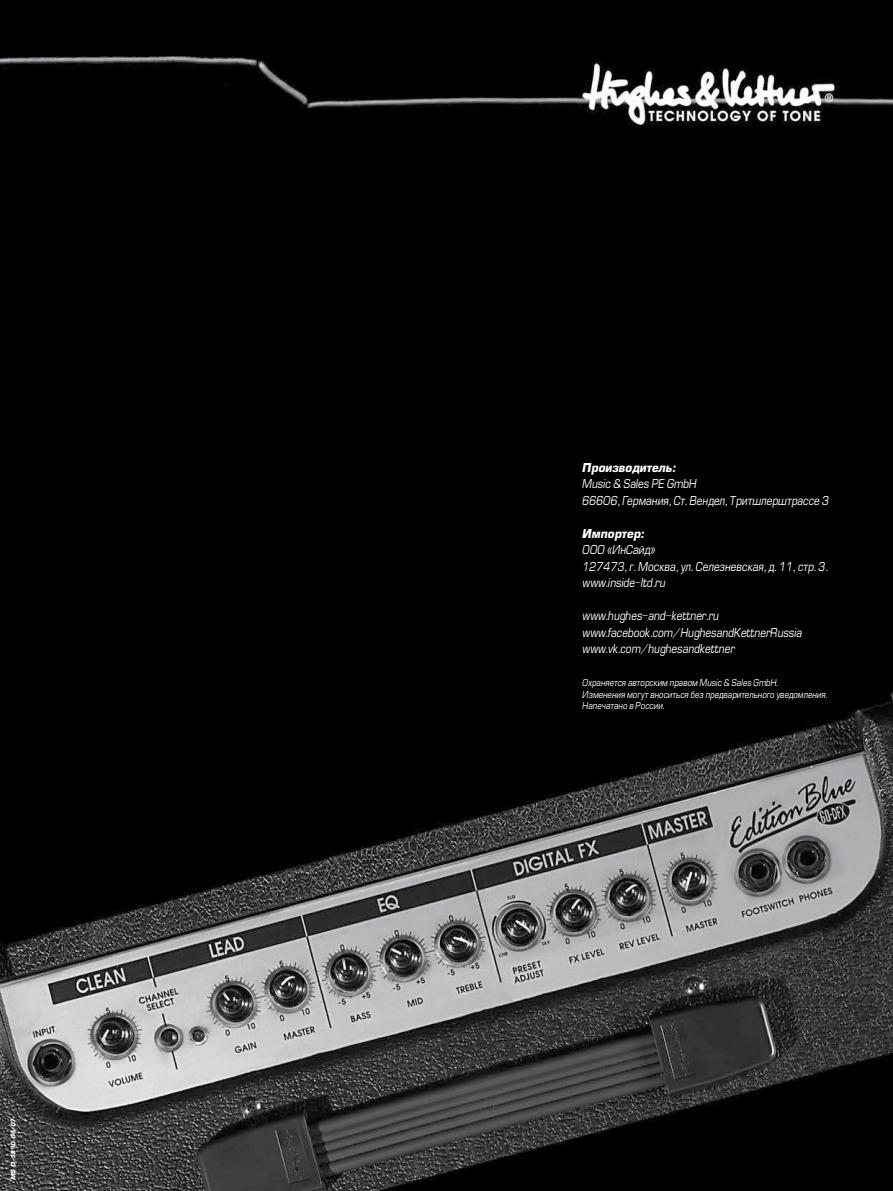
<style>
.page{position:relative;width:893px;height:1191px;background:#fff}
.page>*{position:absolute;margin:0;border:0;box-sizing:border-box;transform-origin:0 0}
.t1{font:italic 12px/16.5px "Europe C";color:#fff;scale:.85 1}
.t2{font:italic 700 12px "Europe C";color:#fff;scale:.95 1}
.t3{font:italic 9.3px/11.1px "Europe C";color:#fff;scale:.85 1}
.t4{font:italic 700 6px "Eurostile";color:#fff}
</style>
<div class="page">
<img style="left:0;top:0;width:893px;height:1191px">
<p class="t4" style="left:9px;top:1179px;width:63px;rotate:-90deg">MS D -1810 04/07</p>
<p class="t2" style="left:583px;top:460px;width:101px">Производитель:</p>
<p class="t1" style="left:583px;top:476px;width:292px">Music &amp; Sales PE GmbH<br>66606, Германия, Ст. Вендел, Tритшлерштрассе 3</p>
<p class="t2" style="left:583px;top:526px;width:67px">Импортер:</p>
<p class="t1" style="left:583px;top:542px;width:290px">ООО «ИнСайд»<br>127473, г. Москва, ул. Селезневская, д. 11, стр. 3. www.inside-ltd.ru</p>
<p class="t1" style="left:583px;top:608px;width:260px">www.hughes-and-kettner.ru www.facebook.com/HughesandKettnerRussia www.vk.com/hughesandkettner</p>
<p class="t3" style="left:583px;top:677px;width:290px">Охраняется авторским правом Music &amp; Sales GmbH.<br>Изменения могут вноситься без предварительного уведомления.<br>Напечатано в России.</p>
</div>
